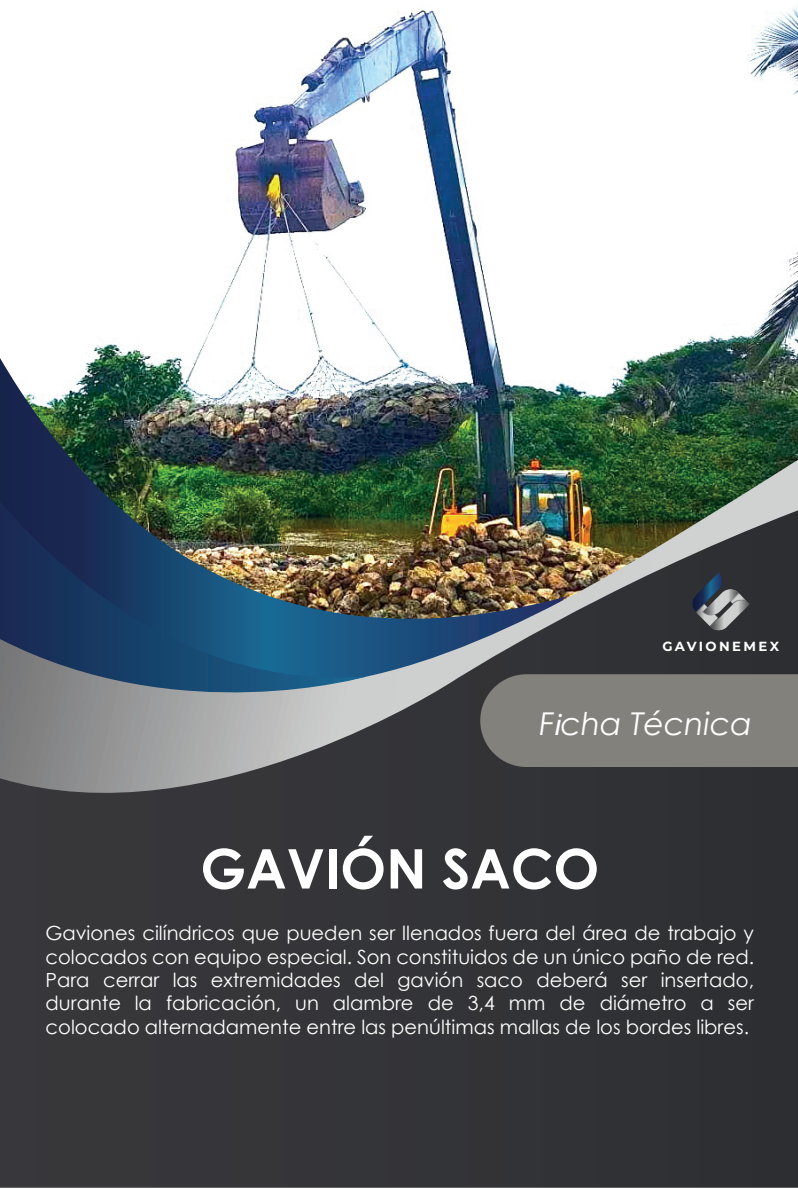
<style>
.page{position:relative;width:798px;height:1189px;background:#fff}
.page>*{position:absolute;margin:0;border:0;box-sizing:border-box;transform-origin:0 0}
.t1{font:700 54.6px "Century Gothic";color:#fff}
.t2{font:italic 31.35px "Century Gothic";color:#fff}
.t3{font:19.5px/23.4px "Century Gothic";color:#fff;text-align:justify}
.t4{font:700 13.2px "Montserrat";letter-spacing:.18em;color:#fff}
.s1{font-family:"Myriad Pro"}
</style>
<div class="page">
<img style="left:85px;top:6px;width:713px;height:454px">
<div style="left:0;top:841px;width:798px;height:346px;background:#343438"></div>
<img style="left:0;top:358px;width:567px;height:102px">
<img style="left:0;top:460px;width:798px;height:381px">
<img style="left:0;top:501px;width:366px;height:229px">
<div style="left:480px;top:674px;width:318px;height:93px;background:#83817b"></div>
<svg style="left:692px;top:572px;width:58px;height:58px;background:#575d65"></svg>
<p class="t4" style="left:662px;top:637px;width:118px">GAVIONEMEX</p>
<h2 class="t2" style="left:539px;top:704px;width:214px">F<span class="s1">i</span>cha Técnica</h2>
<h1 class="t1" style="left:200px;top:834px;width:400px">GAVIÓN SACO</h1>
<p class="t3" style="left:45px;top:921px;width:710px">Gaviones cilíndricos que pueden ser llenados fuera del área de trabajo y colocados con equipo especial. Son constituidos de un único paño de red.<br>Para cerrar las extremidades del gavión saco deberá ser insertado, durante la fabricación, un alambre de 3,4 mm de diámetro a ser colocado alternadamente entre las penúltimas mallas de los bordes libres.</p>
</div>
